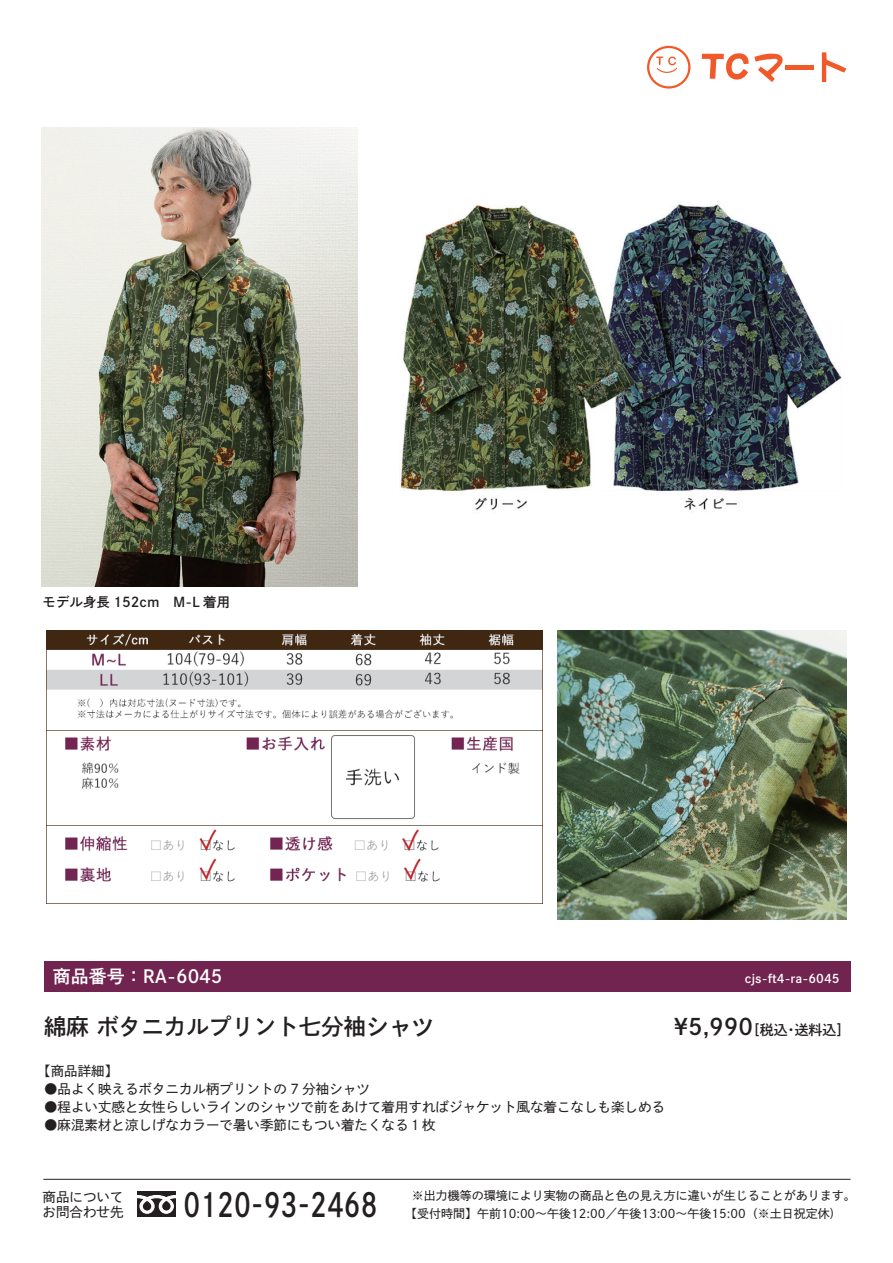
<style>
.page{position:relative;width:893px;height:1263px;background:#fff}
.page>*{position:absolute;margin:0;border:0;box-sizing:border-box;transform-origin:0 0}
.t1{font:32.55px "DNP Shuei Go Kin Std B";color:#231f20;scale:.8 1}
.t2{font:22.5px "DNP Shuei Go Kin Std B";color:#231f20}
.t3{font:18px "DNP Shuei Go Kin Std B";color:#fff}
.t4{font:13.95px "DNP Shuei Go Kin Std B";color:#231f20}
.t5{font:13.5px/15px "DNP Shuei Go Kin Std M";color:#231f20}
.t6{font:13.5px "DNP Shuei Go Kin Std B";color:#231f20}
.t7{font:12px "DNP Shuei Go Kin Std M";color:#231f20}
.t8{font:12px "DNP Shuei Go Kin Std B";color:#fff}
.s1{font-size:22.5px}
</style>
<div class="page">
<img style="left:400px;top:204px;width:442px;height:306px">
<img style="left:557px;top:630px;width:289px;height:289px">
<img style="left:46px;top:630px;width:496px;height:273px">
<img style="left:41px;top:128px;width:317px;height:458px">
<div style="left:44px;top:961px;width:806px;height:31px;background:#712450"></div>
<div style="left:137px;top:1191px;width:39px;height:26px;background:#231f20"></div>
<svg style="left:137px;top:1195px;width:39px;height:19px"></svg>
<hr style="left:43px;top:1179px;width:807px;height:1px;background:#231f20">
<svg style="left:822px;top:52px;width:24px;height:30px"></svg>
<svg style="left:702px;top:53px;width:81px;height:29px"></svg>
<div style="left:785px;top:65px;width:28px;height:5px;background:#f15929"></div>
<svg style="left:647px;top:46px;width:43px;height:43px"></svg>
<div style="left:649px;top:48px;width:39px;height:38px;background:#fff;border-radius:50%"></div>
<svg style="left:656px;top:56px;width:21px;height:17px"></svg>
<p class="t6" style="left:43px;top:592px;width:189px">モデル身長 152cm　M-L 着用</p>
<h3 class="t3" style="left:53px;top:964px;width:171px">商品番号：RA-6045</h3>
<p class="t8" style="left:745px;top:970px;width:96px">cjs-ft4-ra-6045</p>
<h2 class="t2" style="left:44px;top:1011px;width:391px">綿麻 ボタニカルプリント七分袖シャツ</h2>
<p class="t4" style="left:674px;top:1020px;width:178px"><span class="s1">¥5,990</span>［税込・送料込］</p>
<p class="t5" style="left:37px;top:1064px;width:82px">【商品詳細】</p>
<p class="t5" style="left:44px;top:1082px;width:327px">●品よく映えるボタニカル柄プリントの 7 分袖シャツ</p>
<p class="t5" style="left:44px;top:1100px;width:623px">●程よい丈感と女性らしいラインのシャツで前をあけて着用すればジャケット風な着こなしも楽しめる</p>
<p class="t5" style="left:44px;top:1118px;width:393px">●麻混素材と涼しげなカラーで暑い季節にもつい着たくなる１枚</p>
<p class="t5" style="left:43px;top:1189px;width:82px">商品についてお問合わせ先</p>
<h1 class="t1" style="left:184px;top:1182px;width:244px">0120-93-2468</h1>
<p class="t7" style="left:412px;top:1188px;width:445px">※出力機等の環境により実物の商品と色の見え方に違いが生じることがあります。</p>
<p class="t7" style="left:411px;top:1205px;width:436px">【受付時間】午前10:00～午後12:00／午後13:00～午後15:00（※土日祝定休)　</p>
</div>
